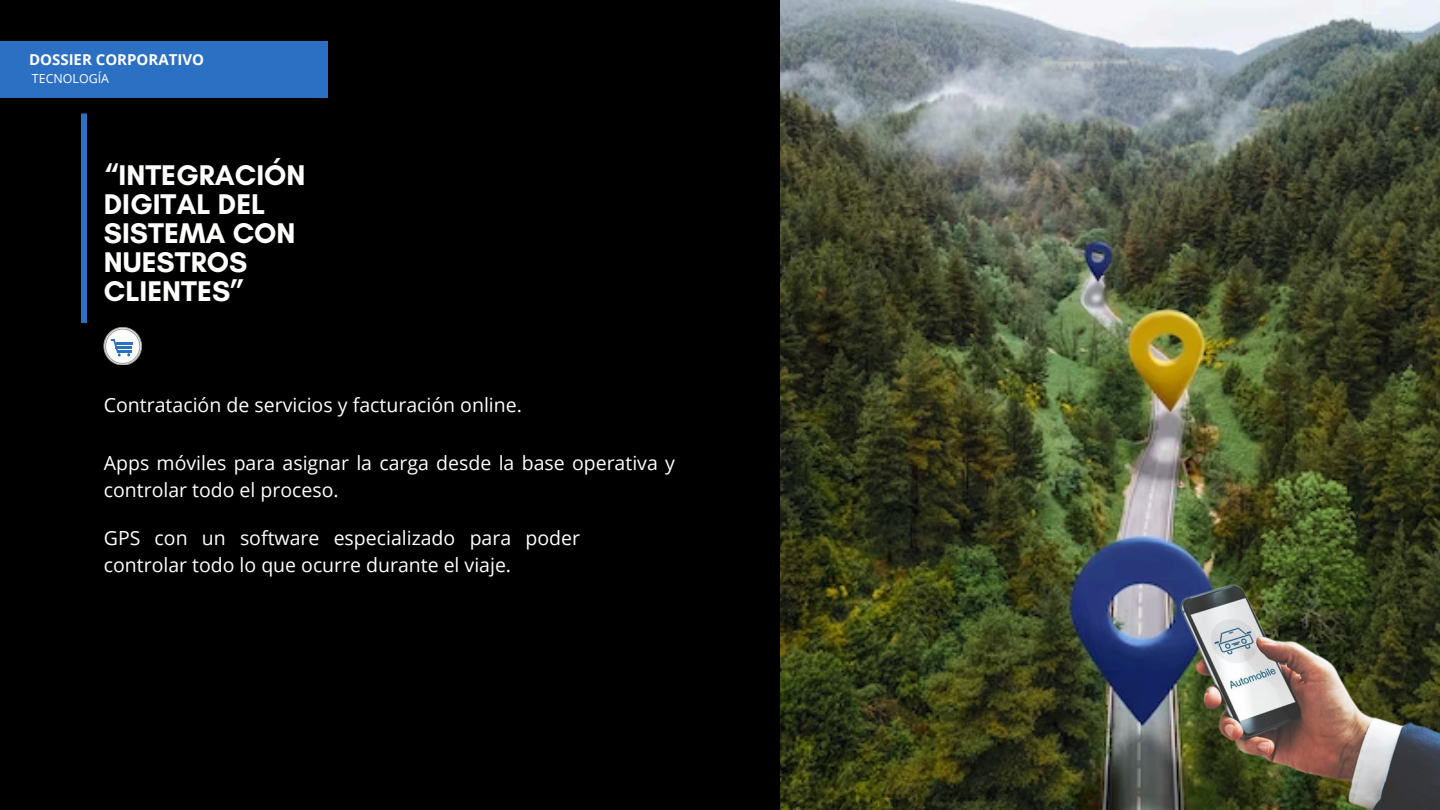
<style>
.page{position:relative;width:1440px;height:810px;background:#fff}
.page>*{position:absolute;margin:0;border:0;box-sizing:border-box;transform-origin:0 0}
.t1{font:700 29px/29.2px "Glacial Indifference";color:#fefefd}
.t2{font:19.5px/27px "Open Sans";color:#fefefd}
.t3{font:700 15px "Open Sans";color:#fff}
.t4{font:12.4px "Open Sans";color:#fff}
</style>
<div class="page">
<img style="left:780px;top:0;width:660px;height:810px">
<div style="left:0;top:0;width:780px;height:810px;background:#000"></div>
<svg style="left:104px;top:327px;width:37px;height:38px"></svg>
<img style="left:1095px;top:568px;width:345px;height:242px">
<div style="left:81px;top:113px;width:6px;height:210px;background:#2c70c4"></div>
<div style="left:0;top:42px;width:328px;height:56px;background:#2c70c4"></div>
<h2 class="t3" style="left:29px;top:49px;width:176px">DOSSIER CORPORATIVO</h2>
<p class="t4" style="left:32px;top:70px;width:78px">TECNOLOGÍA</p>
<h1 class="t1" style="left:104px;top:160px;width:203px">“INTEGRACIÓN<br>DIGITAL DEL<br>SISTEMA CON<br>NUESTROS<br>CLIENTES”</h1>
<h2 class="t2" style="left:104px;top:391px;width:420px">Contratación de servicios y facturación online.</h2>
<h2 class="t2" style="left:104px;top:449px;width:573px">Apps móviles para asignar la carga desde la base operativa y controlar todo el proceso.</h2>
<p class="t2" style="left:104px;top:524px;width:478px">GPS con un software especializado para poder controlar todo lo que ocurre durante el viaje.</p>
</div>
